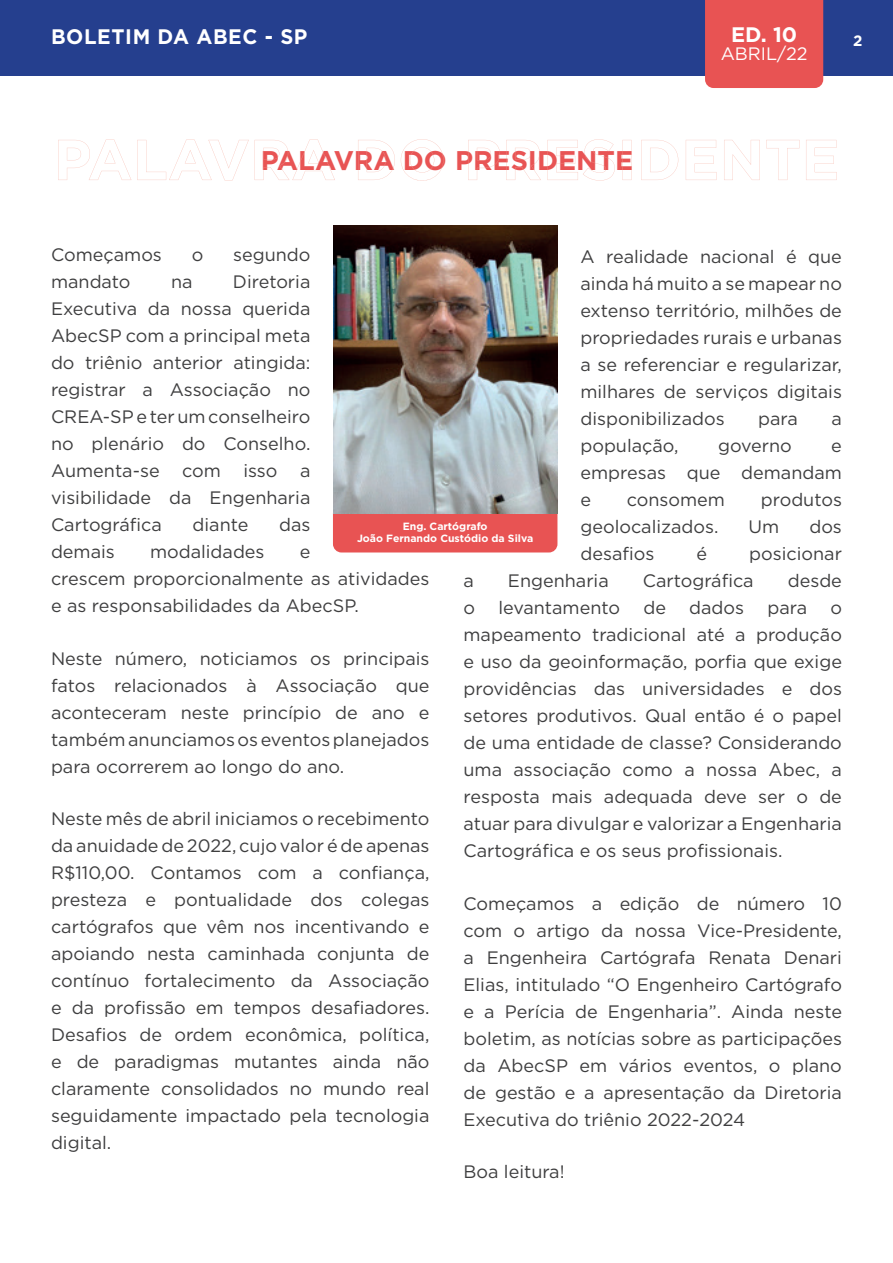
<style>
.page{position:relative;width:893px;height:1263px;background:#fff}
.page>*{position:absolute;margin:0;border:0;box-sizing:border-box;transform-origin:0 0}
.t1{font:700 27px "Gotham";color:#e85454}
.t2{font:700 21px "Gotham";letter-spacing:.03em;color:#fff}
.t3{font:18px/27px "Gotham";color:#3e3e3f;text-align:justify}
.t4{font:18px "Gotham";color:#fff}
.t5{font:700 15px "Gotham";color:#fff}
.t6{font:700 10.5px/12px "Gotham";color:#fff;text-align:center}
</style>
<div class="page">
<div style="left:0;top:0;width:893px;height:75px;background:#253f8e"></div>
<div style="left:705px;top:0;width:118px;height:88px;background:#e85353"></div>
<div style="left:333px;top:505px;width:224px;height:47px;background:#e85353;border-radius:9px"></div>
<img style="left:333px;top:226px;width:225px;height:287px">
<svg style="left:58px;top:139px;width:779px;height:42px"></svg>
<p class="t2" style="left:731px;top:22px;width:68px">ED. 10</p>
<p class="t4" style="left:721px;top:42px;width:88px">ABRIL/22</p>
<p class="t2" style="left:51px;top:24px;width:258px">BOLETIM DA ABEC - SP</p>
<p class="t5" style="left:853px;top:32px;width:11px">2</p>
<h1 class="t1" style="left:261px;top:145px;width:374px">PALAVRA DO PRESIDENTE</h1>
<p class="t3" style="left:51px;top:241px;width:112px">Começamos</p>
<p class="t3" style="left:192px;top:241px;width:13px">o</p>
<p class="t3" style="left:233px;top:241px;width:79px">segundo</p>
<p class="t3" style="left:51px;top:268px;width:81px">mandato</p>
<p class="t3" style="left:171px;top:268px;width:23px">na</p>
<p class="t3" style="left:580px;top:243px;width:263px">A realidade nacional é que ainda há muito a se mapear no extenso território, milhões de propriedades rurais e urbanas a se referenciar e regularizar, milhares de serviços digitais disponibilizados</p>
<p class="t3" style="left:51px;top:268px;width:261px;text-indent:182px">Diretoria Executiva da nossa querida AbecSP com a principal meta do triênio anterior atingida: registrar a Associação no CREA-SP e ter um conselheiro no plenário do Conselho.<br>Aumenta-se com isso a visibilidade da Engenharia Cartográfica</p>
<p class="t3" style="left:758px;top:405px;width:41px">para</p>
<p class="t3" style="left:831px;top:405px;width:12px">a</p>
<p class="t3" style="left:580px;top:432px;width:100px">população,</p>
<p class="t3" style="left:718px;top:432px;width:75px">governo</p>
<p class="t3" style="left:580px;top:432px;width:263px;text-indent:251px">e empresas que demandam e</p>
<p class="t3" style="left:627px;top:486px;width:100px">consomem</p>
<p class="t3" style="left:761px;top:486px;width:83px">produtos</p>
<p class="t3" style="left:580px;top:513px;width:140px">geolocalizados.</p>
<p class="t3" style="left:749px;top:513px;width:32px">Um</p>
<p class="t3" style="left:809px;top:513px;width:34px">dos</p>
<p class="t3" style="left:580px;top:540px;width:75px">desafios</p>
<p class="t3" style="left:696px;top:540px;width:12px">é</p>
<p class="t3" style="left:749px;top:540px;width:94px">posicionar</p>
<p class="t3" style="left:193px;top:511px;width:57px">diante</p>
<p class="t3" style="left:279px;top:511px;width:33px">das</p>
<p class="t6" style="left:357px;top:520px;width:178px">Eng. Cartógrafo<br>João Fernando Custódio da Silva</p>
<p class="t3" style="left:51px;top:538px;width:65px">demais</p>
<p class="t3" style="left:150px;top:538px;width:116px">modalidades</p>
<p class="t3" style="left:51px;top:538px;width:380px;text-align:left;text-indent:249px">e<br>crescem proporcionalmente as atividades e as responsabilidades da AbecSP.</p>
<p class="t3" style="left:51px;top:644px;width:380px">Neste número, noticiamos os principais fatos relacionados à Associação que aconteceram neste princípio de ano e também anunciamos os eventos planejados para ocorrerem ao longo do ano.</p>
<p class="t3" style="left:51px;top:805px;width:380px">Neste mês de abril iniciamos o recebimento da anuidade de 2022, cujo valor é de apenas R$110,00. Contamos com a confiança, presteza e pontualidade dos colegas cartógrafos que vêm nos incentivando e apoiando nesta caminhada conjunta de contínuo fortalecimento da Associação e da profissão em tempos desafiadores.<br>Desafios de ordem econômica, política, e de paradigmas mutantes ainda não claramente consolidados no mundo real seguidamente impactado pela tecnologia digital.</p>
<p class="t3" style="left:463px;top:567px;width:12px">a</p>
<p class="t3" style="left:508px;top:567px;width:102px">Engenharia</p>
<p class="t3" style="left:643px;top:567px;width:112px">Cartográfica</p>
<p class="t3" style="left:788px;top:567px;width:56px">desde</p>
<p class="t3" style="left:463px;top:594px;width:13px">o</p>
<p class="t3" style="left:498px;top:594px;width:123px">levantamento</p>
<p class="t3" style="left:643px;top:594px;width:24px">de</p>
<p class="t3" style="left:689px;top:594px;width:56px">dados</p>
<p class="t3" style="left:767px;top:594px;width:41px">para</p>
<p class="t3" style="left:463px;top:594px;width:380px;text-indent:367px">o mapeamento tradicional até a produção e uso da geoinformação, porfia que exige providências das universidades e dos setores produtivos. Qual então é o papel de uma entidade de classe? Considerando uma associação como a nossa Abec, a resposta mais adequada deve ser o de atuar para divulgar e valorizar a Engenharia Cartográfica e os seus profissionais.</p>
<p class="t3" style="left:463px;top:890px;width:380px">Começamos a edição de número 10 com o artigo da nossa Vice-Presidente, a Engenheira Cartógrafa Renata Denari Elias, intitulado “O Engenheiro Cartógrafo e a Perícia de Engenharia”. Ainda neste boletim, as notícias sobre as participações da AbecSP em vários eventos, o plano de gestão e a apresentação da Diretoria Executiva do triênio 2022-2024</p>
<p class="t3" style="left:463px;top:1158px;width:103px">Boa leitura!</p>
</div>
